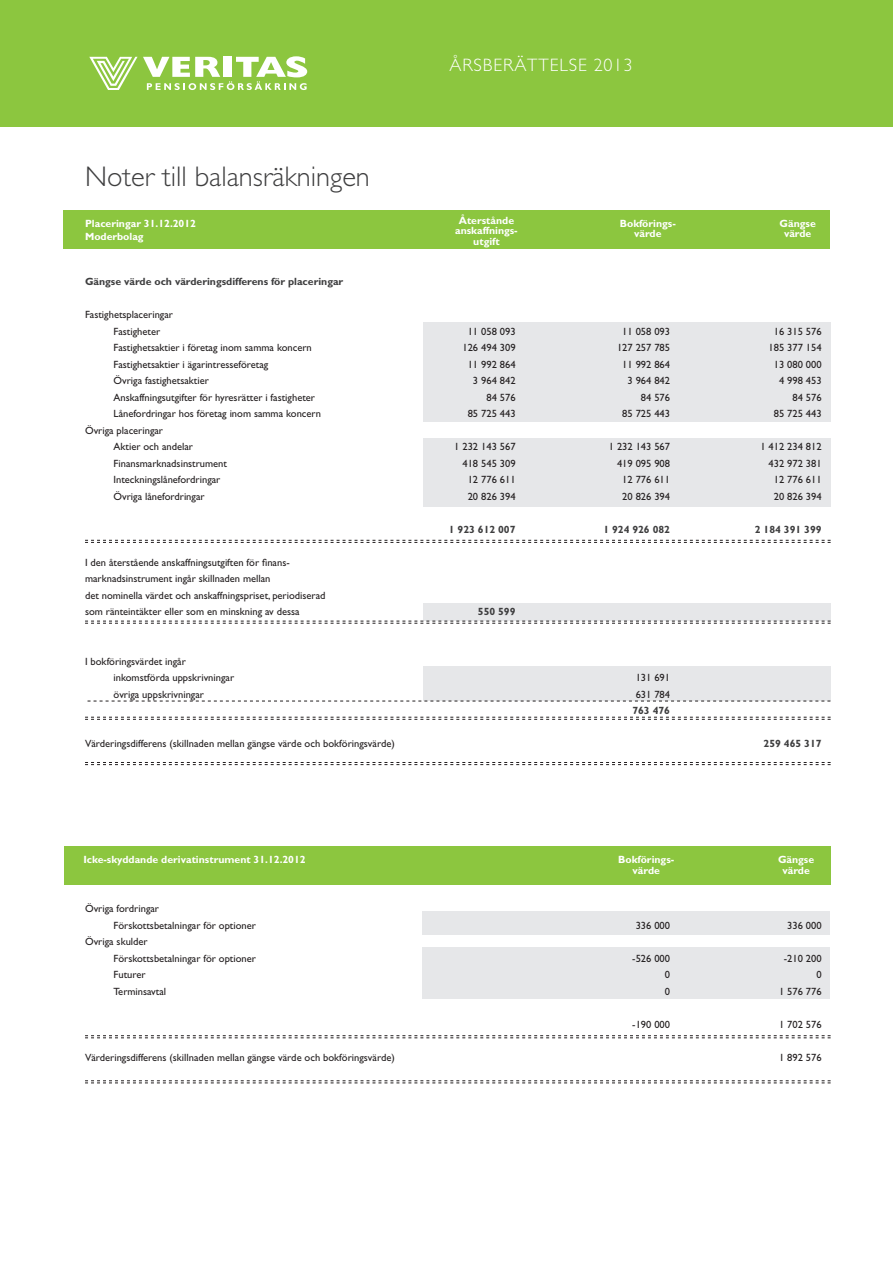
<style>
.page{position:relative;width:893px;height:1263px;background:#fff}
.page>*{position:absolute;margin:0;border:0;box-sizing:border-box;transform-origin:0 0}
.B_tilinpäätös_-_pääo{font:300 28.5px "Gill Sans";color:#3e3e3f}
.t1{font:300 18px "Gill Sans";letter-spacing:.05em;color:#fff}
.B_tilinpäätös_-_3_sa{font:10.5px "Gill Sans";color:#231f20}
.B_tilinpäätös_-_alao{font:700 10.5px/10.5px "Gill Sans";color:#fff;text-align:center}
.B_tilinpäätös_-_3_sa-2{font:700 10.5px "Gill Sans";color:#3e3e3f}
</style>
<div class="page">
<div style="left:63px;top:210px;width:767px;height:39px;background:#8cc63f"></div>
<div style="left:0;top:0;width:893px;height:127px;background:#8cc63f"></div>
<svg style="left:89px;top:56px;width:218px;height:34px"></svg>
<div style="left:423px;top:322px;width:408px;height:100px;background:#e6e7e9"></div>
<div style="left:423px;top:666px;width:408px;height:34px;background:#e6e7e9"></div>
<div style="left:423px;top:438px;width:408px;height:68px;background:#e6e7e9"></div>
<div style="left:423px;top:604px;width:408px;height:17px;background:#e6e7e9"></div>
<svg style="left:85px;top:540px;width:746px;height:3px"></svg>
<svg style="left:88px;top:701px;width:743px;height:1px"></svg>
<svg style="left:85px;top:621px;width:746px;height:3px"></svg>
<svg style="left:85px;top:717px;width:746px;height:3px"></svg>
<svg style="left:85px;top:762px;width:746px;height:3px"></svg>
<div style="left:64px;top:846px;width:767px;height:39px;background:#8cc63f"></div>
<div style="left:422px;top:911px;width:408px;height:23px;background:#e6e7e9"></div>
<div style="left:422px;top:946px;width:408px;height:52px;background:#e6e7e9"></div>
<svg style="left:85px;top:1035px;width:746px;height:3px"></svg>
<svg style="left:85px;top:1080px;width:746px;height:4px"></svg>
<p class="B_tilinpäätös_-_pääo" style="left:85px;top:161px;width:286px">Noter till balansräkningen</p>
<p class="B_tilinpäätös_-_alao" style="left:85px;top:218px;width:112px">Placeringar 31.12.2012</p>
<p class="B_tilinpäätös_-_alao" style="left:85px;top:232px;width:60px">Moderbolag</p>
<p class="t1" style="left:449px;top:54px;width:184px">ÅRSBERÄTTELSE 2013</p>
<p class="B_tilinpäätös_-_alao" style="left:455px;top:215px;width:64px">Återstånde anskaffnings&shy;utgift</p>
<p class="B_tilinpäätös_-_alao" style="left:780px;top:218px;width:38px">Gängse</p>
<p class="B_tilinpäätös_-_alao" style="left:620px;top:218px;width:58px">Bokförings-</p>
<p class="B_tilinpäätös_-_alao" style="left:634px;top:229px;width:29px">värde</p>
<p class="B_tilinpäätös_-_alao" style="left:784px;top:229px;width:29px">värde</p>
<p class="B_tilinpäätös_-_3_sa-2" style="left:85px;top:275px;width:260px">Gängse värde och värderingsdifferens för placeringar</p>
<p class="B_tilinpäätös_-_3_sa" style="left:85px;top:308px;width:90px">Fastighetsplaceringar</p>
<p class="B_tilinpäätös_-_3_sa" style="left:114px;top:325px;width:48px">Fastigheter</p>
<p class="B_tilinpäätös_-_3_sa" style="left:468px;top:325px;width:49px">11 058 093</p>
<p class="B_tilinpäätös_-_3_sa" style="left:622px;top:325px;width:49px">11 058 093</p>
<p class="B_tilinpäätös_-_3_sa" style="left:774px;top:325px;width:49px">16 315 576</p>
<p class="B_tilinpäätös_-_3_sa" style="left:114px;top:341px;width:200px">Fastighetsaktier i företag inom samma koncern</p>
<p class="B_tilinpäätös_-_3_sa" style="left:462px;top:341px;width:55px">126 494 309</p>
<p class="B_tilinpäätös_-_3_sa" style="left:617px;top:341px;width:55px">127 257 785</p>
<p class="B_tilinpäätös_-_3_sa" style="left:768px;top:341px;width:55px">185 377 154</p>
<p class="B_tilinpäätös_-_3_sa" style="left:114px;top:358px;width:156px">Fastighetsaktier i ägarintresseföretag</p>
<p class="B_tilinpäätös_-_3_sa" style="left:468px;top:358px;width:49px">11 992 864</p>
<p class="B_tilinpäätös_-_3_sa" style="left:622px;top:358px;width:49px">11 992 864</p>
<p class="B_tilinpäätös_-_3_sa" style="left:774px;top:358px;width:49px">13 080 000</p>
<p class="B_tilinpäätös_-_3_sa" style="left:114px;top:374px;width:97px">Övriga fastighetsaktier</p>
<p class="B_tilinpäätös_-_3_sa" style="left:473px;top:374px;width:44px">3 964 842</p>
<p class="B_tilinpäätös_-_3_sa" style="left:627px;top:374px;width:44px">3 964 842</p>
<p class="B_tilinpäätös_-_3_sa" style="left:779px;top:374px;width:44px">4 998 453</p>
<p class="B_tilinpäätös_-_3_sa" style="left:114px;top:391px;width:203px">Anskaffningsutgifter för hyresrätter i fastigheter</p>
<p class="B_tilinpäätös_-_3_sa" style="left:486px;top:391px;width:31px">84 576</p>
<p class="B_tilinpäätös_-_3_sa" style="left:641px;top:391px;width:31px">84 576</p>
<p class="B_tilinpäätös_-_3_sa" style="left:792px;top:391px;width:31px">84 576</p>
<p class="B_tilinpäätös_-_3_sa" style="left:114px;top:407px;width:209px">Lånefordringar hos företag inom samma koncern</p>
<p class="B_tilinpäätös_-_3_sa" style="left:468px;top:407px;width:49px">85 725 443</p>
<p class="B_tilinpäätös_-_3_sa" style="left:622px;top:407px;width:49px">85 725 443</p>
<p class="B_tilinpäätös_-_3_sa" style="left:774px;top:407px;width:49px">85 725 443</p>
<p class="B_tilinpäätös_-_3_sa" style="left:85px;top:424px;width:80px">Övriga placeringar</p>
<p class="B_tilinpäätös_-_3_sa" style="left:114px;top:440px;width:81px">Aktier och andelar</p>
<p class="B_tilinpäätös_-_3_sa" style="left:454px;top:440px;width:63px">1 232 143 567</p>
<p class="B_tilinpäätös_-_3_sa" style="left:609px;top:440px;width:63px">1 232 143 567</p>
<p class="B_tilinpäätös_-_3_sa" style="left:760px;top:440px;width:63px">1 412 234 812</p>
<p class="B_tilinpäätös_-_3_sa" style="left:114px;top:457px;width:115px">Finansmarknadsinstrument</p>
<p class="B_tilinpäätös_-_3_sa" style="left:462px;top:457px;width:55px">418 545 309</p>
<p class="B_tilinpäätös_-_3_sa" style="left:617px;top:457px;width:55px">419 095 908</p>
<p class="B_tilinpäätös_-_3_sa" style="left:768px;top:457px;width:55px">432 972 381</p>
<p class="B_tilinpäätös_-_3_sa" style="left:114px;top:473px;width:108px">Inteckningslånefordringar</p>
<p class="B_tilinpäätös_-_3_sa" style="left:468px;top:473px;width:49px">12 776 611</p>
<p class="B_tilinpäätös_-_3_sa" style="left:622px;top:473px;width:49px">12 776 611</p>
<p class="B_tilinpäätös_-_3_sa" style="left:774px;top:473px;width:49px">12 776 611</p>
<p class="B_tilinpäätös_-_3_sa" style="left:114px;top:490px;width:93px">Övriga lånefordringar</p>
<p class="B_tilinpäätös_-_3_sa" style="left:468px;top:490px;width:49px">20 826 394</p>
<p class="B_tilinpäätös_-_3_sa" style="left:622px;top:490px;width:49px">20 826 394</p>
<p class="B_tilinpäätös_-_3_sa" style="left:774px;top:490px;width:49px">20 826 394</p>
<p class="B_tilinpäätös_-_3_sa-2" style="left:449px;top:523px;width:68px">1 923 612 007</p>
<p class="B_tilinpäätös_-_3_sa-2" style="left:603px;top:523px;width:68px">1 924 926 082</p>
<p class="B_tilinpäätös_-_3_sa-2" style="left:755px;top:523px;width:68px">2 184 391 399</p>
<p class="B_tilinpäätös_-_3_sa" style="left:85px;top:556px;width:206px">I den återstående anskaffningsutgiften för finans-</p>
<p class="B_tilinpäätös_-_3_sa" style="left:85px;top:572px;width:187px">marknadsinstrument ingår skillnaden mellan</p>
<p class="B_tilinpäätös_-_3_sa" style="left:85px;top:589px;width:242px">det nominella värdet och anskaffningspriset, periodiserad</p>
<p class="B_tilinpäätös_-_3_sa" style="left:85px;top:605px;width:216px">som ränteintäkter eller som en minskning av dessa</p>
<p class="B_tilinpäätös_-_3_sa-2" style="left:478px;top:605px;width:39px">550 599</p>
<p class="B_tilinpäätös_-_3_sa" style="left:85px;top:655px;width:102px">I bokföringsvärdet ingår</p>
<p class="B_tilinpäätös_-_3_sa" style="left:114px;top:671px;width:122px">inkomstförda uppskrivningar</p>
<p class="B_tilinpäätös_-_3_sa" style="left:636px;top:671px;width:36px">131 691</p>
<p class="B_tilinpäätös_-_3_sa" style="left:114px;top:688px;width:92px">övriga uppskrivningar</p>
<p class="B_tilinpäätös_-_3_sa" style="left:636px;top:688px;width:36px">631 784</p>
<p class="B_tilinpäätös_-_3_sa-2" style="left:632px;top:704px;width:39px">763 476</p>
<p class="B_tilinpäätös_-_3_sa" style="left:85px;top:737px;width:311px">Värderingsdifferens (skillnaden mellan gängse värde och bokföringsvärde)</p>
<p class="B_tilinpäätös_-_3_sa-2" style="left:764px;top:737px;width:60px">259 465 317</p>
<p class="B_tilinpäätös_-_alao" style="left:83px;top:854px;width:224px">Icke-skyddande derivatinstrument 31.12.2012</p>
<p class="B_tilinpäätös_-_alao" style="left:778px;top:854px;width:38px">Gängse</p>
<p class="B_tilinpäätös_-_alao" style="left:782px;top:865px;width:29px">värde</p>
<p class="B_tilinpäätös_-_alao" style="left:618px;top:854px;width:58px">Bokförings-</p>
<p class="B_tilinpäätös_-_alao" style="left:632px;top:865px;width:29px">värde</p>
<p class="B_tilinpäätös_-_3_sa" style="left:85px;top:902px;width:76px">Övriga fordringar</p>
<p class="B_tilinpäätös_-_3_sa" style="left:114px;top:919px;width:144px">Förskottsbetalningar för optioner</p>
<p class="B_tilinpäätös_-_3_sa" style="left:636px;top:919px;width:36px">336 000</p>
<p class="B_tilinpäätös_-_3_sa" style="left:787px;top:919px;width:36px">336 000</p>
<p class="B_tilinpäätös_-_3_sa" style="left:85px;top:935px;width:64px">Övriga skulder</p>
<p class="B_tilinpäätös_-_3_sa" style="left:114px;top:952px;width:144px">Förskottsbetalningar för optioner</p>
<p class="B_tilinpäätös_-_3_sa" style="left:632px;top:952px;width:39px">-526 000</p>
<p class="B_tilinpäätös_-_3_sa" style="left:784px;top:952px;width:39px">-210 200</p>
<p class="B_tilinpäätös_-_3_sa" style="left:114px;top:968px;width:34px">Futurer</p>
<p class="B_tilinpäätös_-_3_sa" style="left:665px;top:968px;width:7px">0</p>
<p class="B_tilinpäätös_-_3_sa" style="left:816px;top:968px;width:7px">0</p>
<p class="B_tilinpäätös_-_3_sa" style="left:114px;top:985px;width:54px">Terminsavtal</p>
<p class="B_tilinpäätös_-_3_sa" style="left:665px;top:985px;width:7px">0</p>
<p class="B_tilinpäätös_-_3_sa" style="left:779px;top:985px;width:44px">1 576 776</p>
<p class="B_tilinpäätös_-_3_sa" style="left:632px;top:1018px;width:39px">-190 000</p>
<p class="B_tilinpäätös_-_3_sa" style="left:779px;top:1018px;width:44px">1 702 576</p>
<p class="B_tilinpäätös_-_3_sa" style="left:85px;top:1051px;width:311px">Värderingsdifferens (skillnaden mellan gängse värde och bokföringsvärde)</p>
<p class="B_tilinpäätös_-_3_sa" style="left:779px;top:1051px;width:44px">1 892 576</p>
</div>
